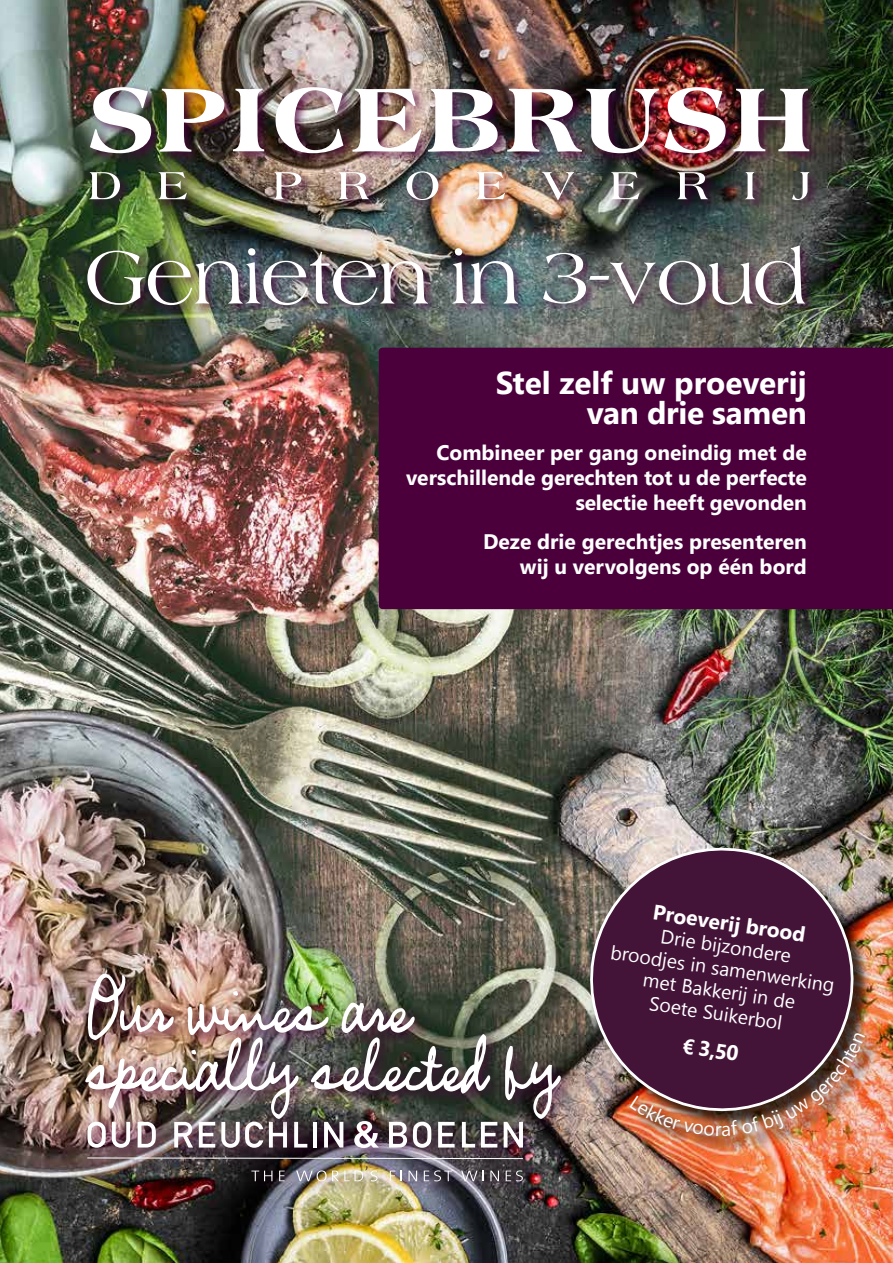
<style>
.page{position:relative;width:893px;height:1263px;background:#fff}
.page>*{position:absolute;margin:0;border:0;box-sizing:border-box;transform-origin:0 0}
.t1{font:72.15px/58.8px "Mariette Tryout";color:#fff}
.t2{font:67.5px "Americana";letter-spacing:-.01em;color:#fff}
.t3{font:700 31.5px/30px "Segoe UI";letter-spacing:-.005em;color:#fff;text-align:right}
.t4{font:700 21px/25.2px "Segoe UI";color:#fff;text-align:right}
.t5{font:19.5px/22.5px "Segoe UI";color:#fff;text-align:center}
</style>
<div class="page">
<img style="left:0;top:0;width:893px;height:1263px">
<div style="left:379px;top:348px;width:514px;height:261px;background:#4b003c"></div>
<div style="left:86px;top:83px;width:735px;height:129px;background:#4b003c;opacity:.75"></div>
<img style="left:90px;top:87px;width:61px;height:66px">
<img style="left:159px;top:89px;width:65px;height:63px">
<svg style="left:233px;top:89px;width:31px;height:62px"></svg>
<img style="left:276px;top:87px;width:67px;height:66px">
<img style="left:352px;top:89px;width:70px;height:63px">
<img style="left:428px;top:89px;width:70px;height:63px">
<img style="left:507px;top:87px;width:219px;height:66px">
<svg style="left:733px;top:89px;width:76px;height:62px"></svg>
<svg style="left:89px;top:172px;width:31px;height:27px"></svg>
<svg style="left:158px;top:172px;width:29px;height:27px"></svg>
<svg style="left:274px;top:172px;width:27px;height:27px"></svg>
<svg style="left:338px;top:172px;width:31px;height:27px"></svg>
<svg style="left:406px;top:171px;width:32px;height:29px"></svg>
<svg style="left:476px;top:172px;width:29px;height:27px"></svg>
<svg style="left:542px;top:172px;width:32px;height:28px"></svg>
<svg style="left:611px;top:172px;width:29px;height:27px"></svg>
<svg style="left:677px;top:172px;width:31px;height:27px"></svg>
<svg style="left:745px;top:172px;width:10px;height:27px"></svg>
<svg style="left:792px;top:172px;width:17px;height:28px"></svg>
<div style="left:403px;top:367px;width:415px;height:224px;background:#4b003c"></div>
<div style="left:84px;top:242px;width:732px;height:75px;background:#4b003c;opacity:.75"></div>
<div style="left:79px;top:1113px;width:460px;height:84px;background:#4b003c;opacity:.84"></div>
<svg style="left:86px;top:1157px;width:438px;height:2px"></svg>
<svg style="left:354px;top:1134px;width:25px;height:14px"></svg>
<svg style="left:87px;top:1134px;width:19px;height:14px"></svg>
<svg style="left:112px;top:1134px;width:18px;height:14px"></svg>
<svg style="left:138px;top:1134px;width:18px;height:13px"></svg>
<svg style="left:174px;top:1134px;width:19px;height:13px"></svg>
<svg style="left:199px;top:1134px;width:16px;height:13px"></svg>
<svg style="left:221px;top:1134px;width:42px;height:14px"></svg>
<svg style="left:269px;top:1134px;width:18px;height:13px"></svg>
<hr style="left:313px;top:1122px;width:4px;height:25px;background:#fff">
<svg style="left:324px;top:1134px;width:19px;height:13px"></svg>
<svg style="left:389px;top:1134px;width:18px;height:13px"></svg>
<svg style="left:413px;top:1134px;width:18px;height:14px"></svg>
<svg style="left:438px;top:1134px;width:17px;height:13px"></svg>
<svg style="left:462px;top:1134px;width:13px;height:13px"></svg>
<svg style="left:294px;top:1134px;width:13px;height:13px"></svg>
<svg style="left:481px;top:1134px;width:16px;height:13px"></svg>
<svg style="left:504px;top:1134px;width:19px;height:13px"></svg>
<svg style="left:251px;top:1170px;width:21px;height:11px"></svg>
<svg style="left:279px;top:1170px;width:6px;height:11px"></svg>
<svg style="left:296px;top:1166px;width:82px;height:15px"></svg>
<svg style="left:390px;top:1170px;width:5px;height:11px"></svg>
<svg style="left:409px;top:1170px;width:8px;height:11px"></svg>
<svg style="left:424px;top:1170px;width:28px;height:11px"></svg>
<svg style="left:461px;top:1170px;width:23px;height:11px"></svg>
<svg style="left:490px;top:1170px;width:9px;height:11px"></svg>
<svg style="left:506px;top:1170px;width:17px;height:11px"></svg>
<div style="left:77px;top:966px;width:499px;height:168px;background:#4b003c;opacity:.81"></div>
<div style="left:592px;top:850px;width:291px;height:304px;background:#000;opacity:.75"></div>
<img style="left:579px;top:837px;width:285px;height:282px">
<div style="left:622px;top:1026px;width:250px;height:118px;background:#000;opacity:.75"></div>
<img style="left:630px;top:1033px;width:235px;height:103px">
<h2 class="t2" style="left:86px;top:232px;width:722px">Genieten in 3-voud</h2>
<h3 class="t3" style="left:496px;top:367px;width:313px">Stel zelf uw proeverij van drie samen</h3>
<p class="t4" style="left:406px;top:439px;width:402px">Combineer per gang oneindig met de verschillende gerechten tot u de perfecte selectie heeft gevonden</p>
<p class="t4" style="left:483px;top:528px;width:325px">Deze drie gerechtjes presenteren wij u vervolgens op één bord</p>
<h1 class="t1" style="left:86px;top:977px;width:472px">Our wines are specially selected by</h1>
<p class="t4" style="left:655px;top:900px;width:156px;rotate:8deg">Proeverij brood</p>
<p class="t5" style="left:615px;top:919px;width:228px;rotate:8deg">Drie bijzondere<br>broodjes in samenwerking met Bakkerij in de<br>Soete Suikerbol</p>
<p class="t4" style="left:684px;top:1033px;width:58px;rotate:8deg">€ 3,50</p>
</div>
